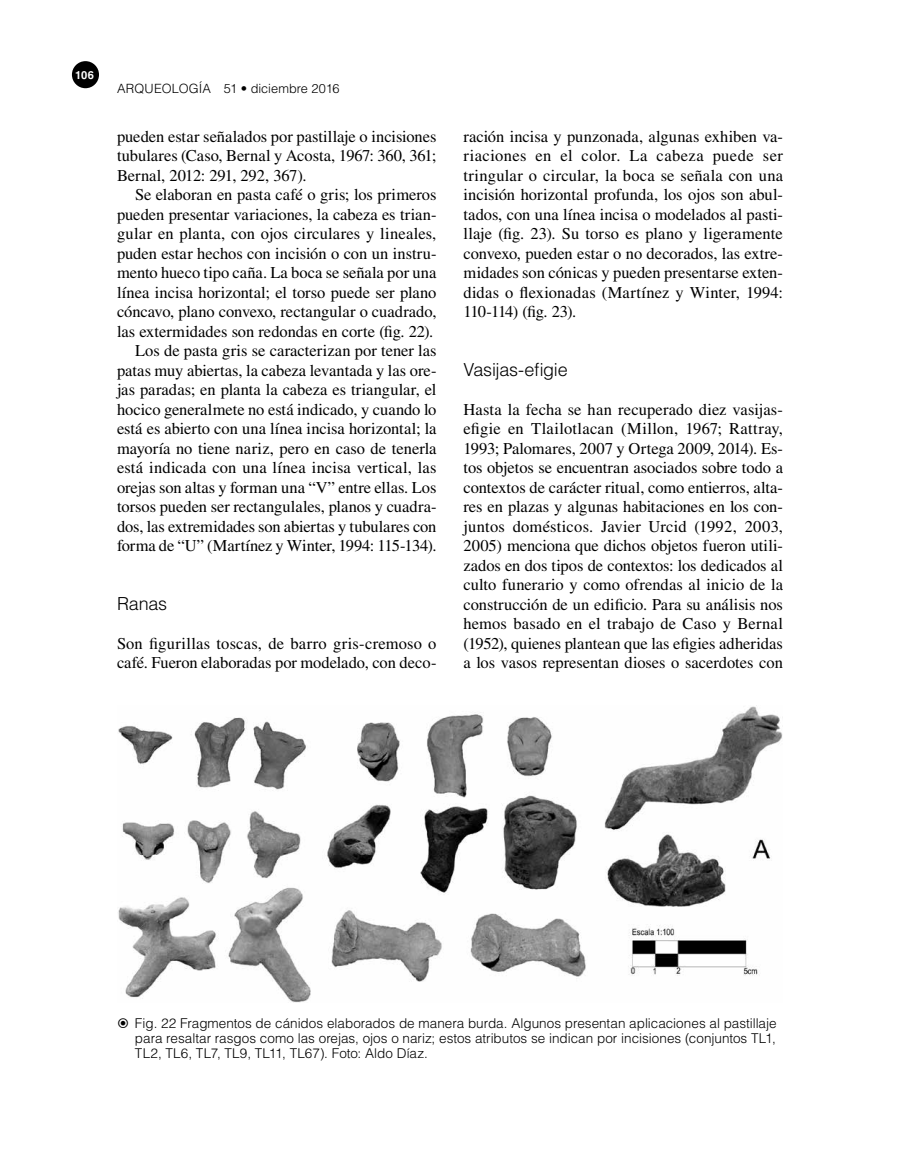
<style>
.page{position:relative;width:900px;height:1170px;background:#fff}
.page>*{position:absolute;margin:0;border:0;box-sizing:border-box;transform-origin:0 0}
.t1{font:300 18px "Helvetica LT Std";letter-spacing:-.015em;color:#000}
.t2{font:16.5px/19.5px "Times LT Std";color:#000;text-align:justify}
.t3{font:300 13.5px/15px "Helvetica LT Std";letter-spacing:.005em;color:#000;text-align:justify}
.t4{font:300 12.75px "Helvetica LT Std";color:#000}
.t5{font:700 11.1px "Helvetica LT Std";color:#fff}
</style>
<div class="page">
<div style="left:72px;top:61px;width:27px;height:27px;background:#000;border-radius:50%"></div>
<img style="left:118px;top:705px;width:665px;height:297px">
<p class="t5" style="left:75px;top:68px;width:20px">106</p>
<p class="t4" style="left:117px;top:81px;width:224px">ARQUEOLOGÍA 51 • diciembre 2016</p>
<p class="t2" style="left:117px;top:126px;width:321px">pueden estar señalados por pastillaje o incisiones tubulares (Caso, Bernal y Acosta, 1967: 360, 361; Bernal, 2012: 291, 292, 367).</p>
<p class="t2" style="left:117px;top:185px;width:321px;text-align:right">Se elaboran en pasta café o gris; los primeros pueden presentar variaciones, la cabeza es trian&shy;gular en planta, con ojos circulares y lineales, puden estar hechos con incisión o con un instru&shy;mento hueco tipo caña. La boca se señala por una línea incisa horizontal; el torso puede ser plano cóncavo, plano convexo, rectangular o cuadrado, las extermidades son redondas en corte (fig. 22).<br>Los de pasta gris se caracterizan por tener las patas muy abiertas, la cabeza levantada y las ore&shy;jas paradas; en planta la cabeza es triangular, el hocico generalmete no está indicado, y cuando lo está es abierto con una línea incisa horizontal; la mayoría no tiene nariz, pero en caso de tenerla está indicada con una línea incisa vertical, las orejas son altas y forman una “V” entre ellas. Los torsos pueden ser rectangulales, planos y cuadra&shy;dos, las extremidades son abiertas y tubulares con forma de “U” (Martínez y Winter, 1994: 115-134).</p>
<p class="t1" style="left:117px;top:592px;width:52px">Ranas</p>
<p class="t2" style="left:117px;top:633px;width:321px">Son figurillas toscas, de barro gris-cremoso o café. Fueron elaboradas por modelado, con deco-</p>
<p class="t2" style="left:464px;top:126px;width:321px">ración incisa y punzonada, algunas exhiben va&shy;riaciones en el color. La cabeza puede ser tringular o circular, la boca se señala con una incisión horizontal profunda, los ojos son abul&shy;tados, con una línea incisa o modelados al pasti&shy;llaje (fig. 23). Su torso es plano y ligeramente convexo, pueden estar o no decorados, las extre&shy;midades son cónicas y pueden presentarse exten&shy;didas o flexionadas (Martínez y Winter, 1994:<br>110-114) (fig. 23).</p>
<p class="t1" style="left:464px;top:358px;width:106px">Vasijas-efigie</p>
<p class="t2" style="left:464px;top:399px;width:321px">Hasta la fecha se han recuperado diez vasijas&shy;efigie en Tlailotlacan (Millon, 1967; Rattray, 1993; Palomares, 2007 y Ortega 2009, 2014). Es&shy;tos objetos se encuentran asociados sobre todo a contextos de carácter ritual, como entierros, alta&shy;res en plazas y algunas habitaciones en los con&shy;juntos domésticos. Javier Urcid (1992, 2003, 2005) menciona que dichos objetos fueron utili&shy;zados en dos tipos de contextos: los dedicados al culto funerario y como ofrendas al inicio de la construcción de un edificio. Para su análisis nos hemos basado en el trabajo de Caso y Bernal (1952), quienes plantean que las efigies adheridas a los vasos representan dioses o sacerdotes con</p>
<p class="t3" style="left:135px;top:1015px;width:643px">Fig. 22 Fragmentos de cánidos elaborados de manera burda. Algunos presentan aplicaciones al pastillaje para resaltar rasgos como las orejas, ojos o nariz; estos atributos se indican por incisiones (conjuntos TL1, TL2, TL6, TL7, TL9, TL11, TL67). Foto: Aldo Díaz.</p>
</div>
